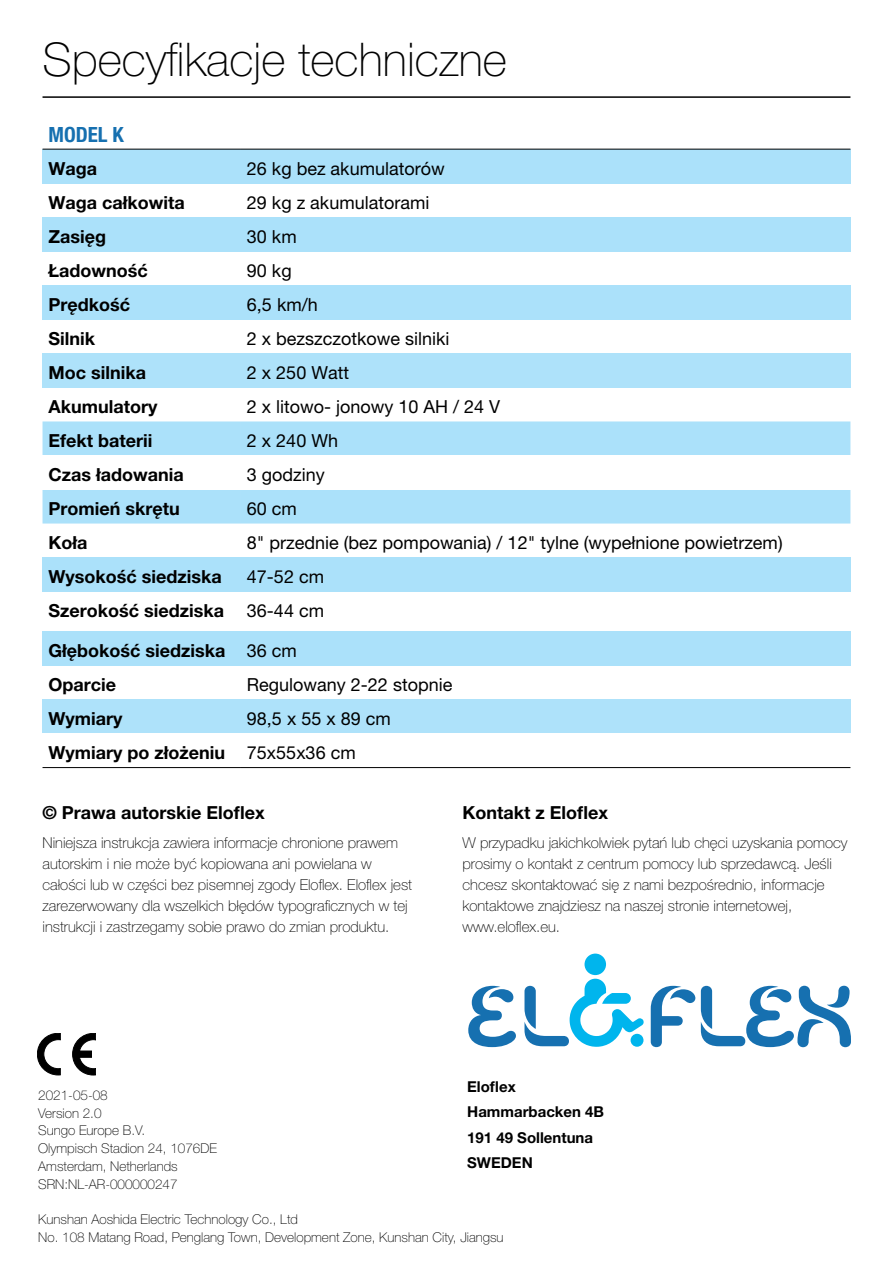
<style>
.page{position:relative;width:893px;height:1263px;background:#fff}
.page>*{position:absolute;margin:0;border:0;box-sizing:border-box;transform-origin:0 0}
.t1{font:100 46.5px "Helvetica Neue LT Pro";color:#000}
.t2{font:700 condensed 21px "Helvetica Neue LT Pro";color:#1670b0}
.t3{font:18px/34px "Helvetica Neue LT Pro";color:#000}
.t4{font:700 18px/34px "Helvetica Neue LT Pro";color:#000}
.t5{font:100 15px/21px "Helvetica Neue LT Pro";color:#000}
.t6{font:700 15px/25.5px "Helvetica Neue LT Pro";color:#000}
.t7{font:100 13.5px/17.7px "Helvetica Neue LT Pro";color:#000}
.s1{font-weight:400}
.s2{font-weight:700}
</style>
<div class="page">
<svg style="left:468px;top:986px;width:48px;height:61px"></svg>
<svg style="left:651px;top:986px;width:44px;height:61px"></svg>
<svg style="left:701px;top:986px;width:150px;height:61px"></svg>
<div style="left:584px;top:953px;width:22px;height:22px;background:#00b5ed;border-radius:50%"></div>
<svg style="left:524px;top:979px;width:120px;height:68px"></svg>
<hr style="left:43px;top:96px;width:807px;height:2px;background:#000">
<div style="left:43px;top:149px;width:198px;height:34px;background:#abe1fa"></div>
<div style="left:241px;top:149px;width:609px;height:34px;background:#abe1fa"></div>
<div style="left:43px;top:217px;width:198px;height:34px;background:#abe1fa"></div>
<div style="left:241px;top:217px;width:609px;height:34px;background:#abe1fa"></div>
<div style="left:43px;top:285px;width:198px;height:34px;background:#abe1fa"></div>
<div style="left:241px;top:285px;width:609px;height:34px;background:#abe1fa"></div>
<div style="left:43px;top:353px;width:198px;height:34px;background:#aee2fa"></div>
<div style="left:241px;top:353px;width:609px;height:34px;background:#aee2fa"></div>
<div style="left:43px;top:421px;width:198px;height:102px;background:#abe1fa"></div>
<div style="left:241px;top:421px;width:609px;height:102px;background:#abe1fa"></div>
<div style="left:43px;top:455px;width:198px;height:34px;background:#fff"></div>
<div style="left:241px;top:455px;width:609px;height:34px;background:#fff"></div>
<div style="left:43px;top:558px;width:198px;height:34px;background:#abe1fa"></div>
<div style="left:241px;top:558px;width:609px;height:34px;background:#abe1fa"></div>
<div style="left:43px;top:631px;width:198px;height:34px;background:#abe1fa"></div>
<div style="left:241px;top:631px;width:609px;height:34px;background:#abe1fa"></div>
<div style="left:43px;top:699px;width:198px;height:34px;background:#aee2fa"></div>
<div style="left:241px;top:699px;width:609px;height:34px;background:#aee2fa"></div>
<hr style="left:43px;top:149px;width:198px;height:1px;background:#000">
<hr style="left:241px;top:149px;width:609px;height:1px;background:#000">
<hr style="left:43px;top:767px;width:198px;height:1px;background:#000">
<hr style="left:241px;top:767px;width:609px;height:1px;background:#000">
<svg style="left:73px;top:1033px;width:23px;height:42px"></svg>
<svg style="left:37px;top:1033px;width:23px;height:42px"></svg>
<h1 class="t1" style="left:43px;top:33px;width:466px">Specyfikacje techniczne</h1>
<h2 class="t2" style="left:49px;top:122px;width:77px">MODEL K</h2>
<p class="t4" style="left:49px;top:151px;width:50px">Waga</p>
<p class="t3" style="left:247px;top:151px;width:199px">26 kg bez akumulatorów</p>
<p class="t4" style="left:49px;top:185px;width:138px">Waga całkowita</p>
<p class="t3" style="left:247px;top:185px;width:184px">29 kg z akumulatorami</p>
<p class="t4" style="left:49px;top:219px;width:59px">Zasięg</p>
<p class="t3" style="left:247px;top:219px;width:51px">30 km</p>
<p class="t4" style="left:49px;top:253px;width:101px">Ładowność</p>
<p class="t3" style="left:247px;top:253px;width:46px">90 kg</p>
<p class="t4" style="left:49px;top:287px;width:83px">Prędkość</p>
<p class="t3" style="left:247px;top:287px;width:72px">6,5 km/h</p>
<p class="t4" style="left:49px;top:321px;width:48px">Silnik</p>
<p class="t3" style="left:247px;top:321px;width:204px">2 x bezszczotkowe silniki</p>
<p class="t4" style="left:49px;top:355px;width:99px">Moc silnika</p>
<p class="t3" style="left:247px;top:355px;width:104px">2 x 250 Watt</p>
<p class="t4" style="left:49px;top:389px;width:110px">Akumulatory</p>
<p class="t3" style="left:247px;top:389px;width:255px">2 x litowo- jonowy 10 AH / 24 V</p>
<p class="t4" style="left:49px;top:423px;width:105px">Efekt baterii</p>
<p class="t3" style="left:247px;top:423px;width:93px">2 x 240 Wh</p>
<p class="t4" style="left:49px;top:457px;width:137px">Czas ładowania</p>
<p class="t3" style="left:247px;top:457px;width:79px">3 godziny</p>
<p class="t4" style="left:49px;top:491px;width:133px">Promień skrętu</p>
<p class="t3" style="left:247px;top:491px;width:52px">60 cm</p>
<p class="t4" style="left:49px;top:525px;width:40px">Koła</p>
<p class="t3" style="left:247px;top:525px;width:537px">8" przednie (bez pompowania) / 12" tylne (wypełnione powietrzem)</p>
<p class="t4" style="left:49px;top:559px;width:175px">Wysokość siedziska</p>
<p class="t3" style="left:247px;top:559px;width:79px">47-52 cm</p>
<p class="t4" style="left:49px;top:593px;width:177px">Szerokość siedziska</p>
<p class="t3" style="left:247px;top:594px;width:79px">36-44 cm</p>
<p class="t4" style="left:49px;top:633px;width:250px">Głębokość siedziska <span class="s1">36 cm<br></span>Oparcie</p>
<p class="t3" style="left:247px;top:667px;width:207px">Regulowany 2-22 stopnie</p>
<p class="t4" style="left:49px;top:701px;width:75px">Wymiary</p>
<p class="t3" style="left:49px;top:701px;width:344px;text-indent:198px">98,5 x 55 x 89 cm<br><span class="s2">Wymiary po złożeniu</span> 75x55x36 cm</p>
<p class="t4" style="left:43px;top:795px;width:224px">© Prawa autorskie Eloflex</p>
<p class="t5" style="left:43px;top:832px;width:371px">Niniejsza instrukcja zawiera informacje chronione prawem autorskim i nie może być kopiowana ani powielana w całości lub w części bez pisemnej zgody Eloflex. Eloflex jest zarezerwowany dla wszelkich błędów typograficznych w tej instrukcji i zastrzegamy sobie prawo do zmian produktu.</p>
<p class="t4" style="left:462px;top:795px;width:147px">Kontakt z Eloflex</p>
<p class="t5" style="left:462px;top:832px;width:386px">W przypadku jakichkolwiek pytań lub chęci uzyskania pomocy prosimy o kontakt z centrum pomocy lub sprzedawcą. Jeśli chcesz skontaktować się z nami bezpośrednio, informacje kontaktowe znajdziesz na naszej stronie internetowej, www.eloflex.eu.</p>
<p class="t6" style="left:467px;top:1073px;width:138px">Eloflex<br>Hammarbacken 4B<br>191 49 Sollentuna<br>SWEDEN</p>
<p class="t7" style="left:38px;top:1086px;width:180px">2021-05-08<br>Version 2.0<br>Sungo Europe B.V.<br>Olympisch Stadion 24, 1076DE<br>Amsterdam, Netherlands<br>SRN:NL-AR-000000247</p>
<p class="t7" style="left:38px;top:1210px;width:467px">Kunshan Aoshida Electric Technology Co., Ltd<br>No. 108 Matang Road, Penglang Town, Development Zone, Kunshan City, Jiangsu</p>
</div>
